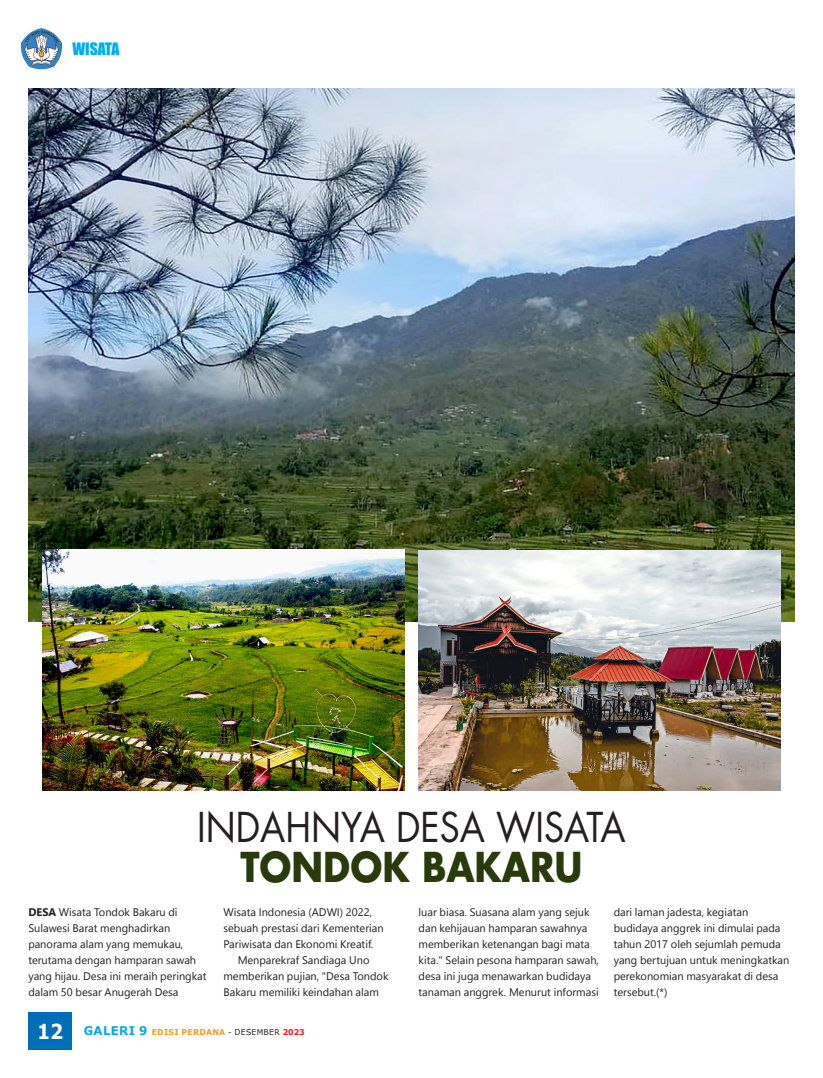
<style>
.page{position:relative;width:823px;height:1078px;background:#fff}
.page>*{position:absolute;margin:0;border:0;box-sizing:border-box;transform-origin:0 0}
.JUDUL_HL_6{font:40px "Futura";color:#231f20;scale:.9 1}
.JUDUL_HL_6-2{font:700 40px "Futura";color:#293a0d;scale:.9 1}
.naskah{font:700 20.7px "Verdana";color:#fff;scale:.9 1}
.Body_text{font:15.7px "Impact";color:#00aeef}
.Body_text-2{font:11px/16px "Leelawadee UI";color:#231f20}
.t1{font:700 8px "Verdana";letter-spacing:.035em;color:#f89c1c}
.s1{font-weight:700}
.s2{font-size:12px;color:#05aae0}
.s3{font-weight:400;color:#231f20}
.s4{color:#ee1d23}
</style>
<div class="page">
<div style="left:28px;top:1011px;width:44px;height:38px;background:#006eb9"></div>
<img style="left:21px;top:28px;width:41px;height:42px">
<img style="left:28px;top:88px;width:766px;height:533px">
<img style="left:43px;top:549px;width:361px;height:241px">
<img style="left:418px;top:550px;width:362px;height:240px">
<p class="Body_text" style="left:72px;top:37px;width:49px">WISATA</p>
<p class="JUDUL_HL_6" style="left:197px;top:799px;width:477px">INDAHNYA DESA WISATA</p>
<p class="JUDUL_HL_6-2" style="left:240px;top:838px;width:381px">TONDOK BAKARU</p>
<p class="Body_text-2" style="left:28px;top:903px;width:179px"><span class="s1">DESA</span> Wisata Tondok Bakaru di<br>Sulawesi Barat menghadirkan panorama alam yang memukau, terutama dengan hamparan sawah yang hijau. Desa ini meraih peringkat dalam 50 besar Anugerah Desa</p>
<p class="Body_text-2" style="left:223px;top:903px;width:162px">Wisata Indonesia (ADWI) 2022, sebuah prestasi dari Kementerian<br>Pariwisata dan Ekonomi Kreatif.</p>
<p class="Body_text-2" style="left:223px;top:951px;width:166px;text-indent:14px">Menparekraf Sandiaga Uno memberikan pujian, "Desa Tondok<br>Bakaru memiliki keindahan alam</p>
<p class="naskah" style="left:37px;top:1016px;width:31px">12</p>
<p class="t1" style="left:84px;top:1026px;width:222px"><span class="s2">GALERI 9</span> EDISI PERDANA <span class="s3">- DESEMBER</span> <span class="s4">2023</span></p>
<p class="Body_text-2" style="left:418px;top:903px;width:182px">luar biasa. Suasana alam yang sejuk dan kehijauan hamparan sawahnya memberikan ketenangan bagi mata kita." Selain pesona hamparan sawah, desa ini juga menawarkan budidaya tanaman anggrek. Menurut informasi</p>
<p class="Body_text-2" style="left:613px;top:903px;width:177px">dari laman jadesta, kegiatan budidaya anggrek ini dimulai pada tahun 2017 oleh sejumlah pemuda yang bertujuan untuk meningkatkan perekonomian masyarakat di desa tersebut.(*)</p>
</div>
